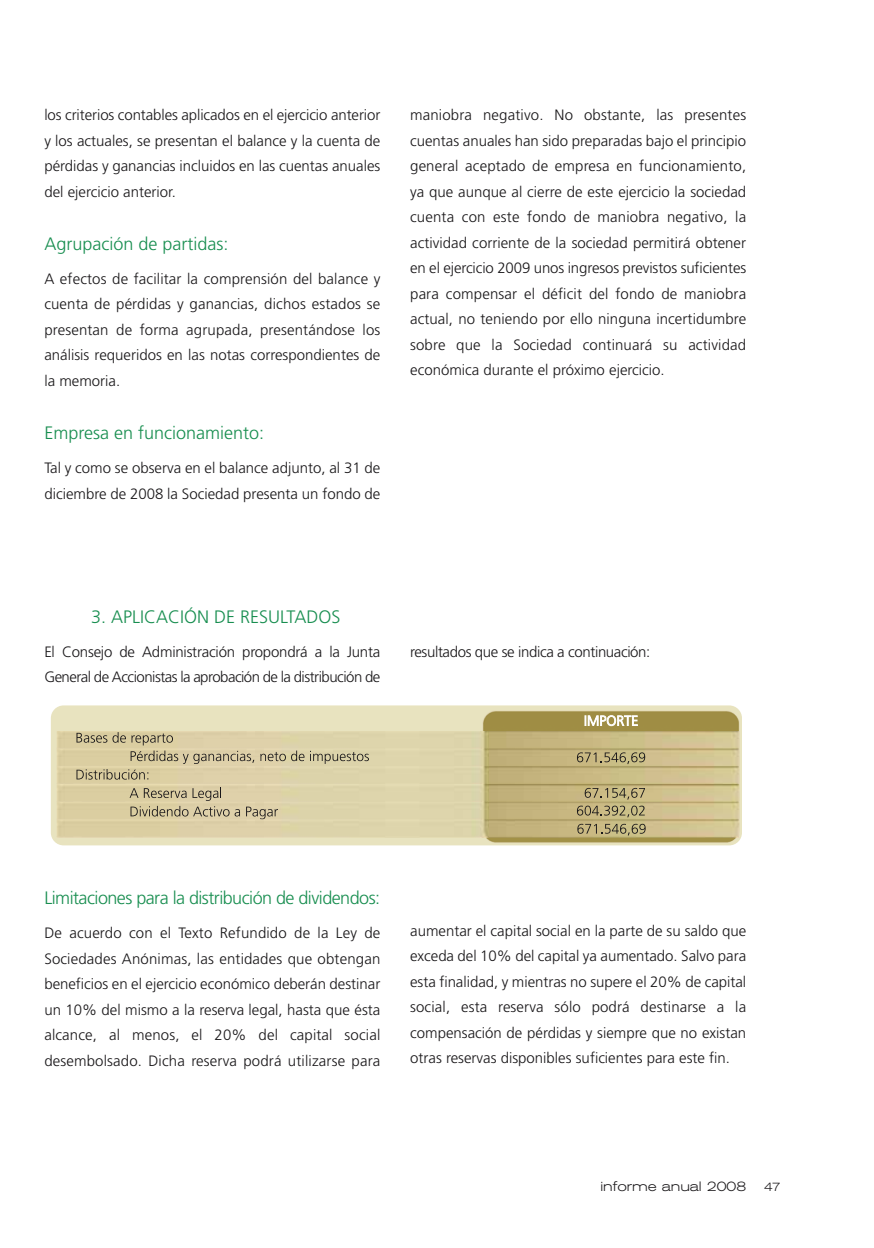
<style>
.page{position:relative;width:874px;height:1248px;background:#fff}
.page>*{position:absolute;margin:0;border:0;box-sizing:border-box;transform-origin:0 0}
.t1{font:300 18px "Frutiger LT Std";color:#188e50}
.t2{font:300 18px "Frutiger LT Std";letter-spacing:-.03em;color:#188e50}
.t3{font:300 15px/25.5px "Frutiger LT Std";color:#191719;text-align:justify}
.t4{font:300 15px/25.5px "Frutiger LT Std";letter-spacing:-.035em;color:#191719}
.t5{font:300 15px "Frutiger LT Std";letter-spacing:-.025em;color:#191719}
.t6{font:300 13.5px "Akzidenz Grot Ext BQ";color:#191719}
.t7{font:300 12px "Akzidenz Grot Ext BQ";color:#191719}
</style>
<div class="page">
<div style="left:51px;top:705px;width:691px;height:140px;background:#e8e3bf;border-radius:13px"></div>
<img style="left:482px;top:711px;width:257px;height:132px;border-radius:12px">
<img style="left:57px;top:731px;width:682px;height:18px">
<img style="left:57px;top:749px;width:682px;height:18px">
<img style="left:57px;top:766px;width:682px;height:19px">
<img style="left:57px;top:784px;width:682px;height:18px">
<img style="left:57px;top:802px;width:682px;height:18px">
<svg style="left:246px;top:807px;width:32px;height:12px"></svg>
<svg style="left:130px;top:787px;width:110px;height:29px;background:#c1b592"></svg>
<svg style="left:260px;top:750px;width:44px;height:11px"></svg>
<svg style="left:310px;top:751px;width:59px;height:13px"></svg>
<svg style="left:76px;top:732px;width:178px;height:48px;background:#cdc19a"></svg>
<svg style="left:577px;top:806px;width:68px;height:11px"></svg>
<svg style="left:584px;top:788px;width:61px;height:12px"></svg>
<svg style="left:577px;top:752px;width:68px;height:12px"></svg>
<svg style="left:585px;top:714px;width:53px;height:12px"></svg>
<img style="left:57px;top:820px;width:682px;height:18px">
<svg style="left:577px;top:824px;width:68px;height:11px"></svg>
<p class="t3" style="left:44px;top:103px;width:337px">los criterios contables aplicados en el ejercicio anterior y los actuales, se presentan el balance y la cuenta de pérdidas y ganancias incluidos en las cuentas anuales del ejercicio anterior.</p>
<p class="t1" style="left:44px;top:236px;width:186px">Agrupación de partidas:</p>
<p class="t3" style="left:44px;top:267px;width:337px">A efectos de facilitar la comprensión del balance y cuenta de pérdidas y ganancias, dichos estados se presentan de forma agrupada, presentándose los análisis requeridos en las notas correspondientes de la memoria.</p>
<p class="t1" style="left:44px;top:425px;width:221px">Empresa en funcionamiento:</p>
<p class="t3" style="left:44px;top:456px;width:337px">Tal y como se observa en el balance adjunto, al 31 de diciembre de 2008 la Sociedad presenta un fondo de</p>
<p class="t3" style="left:410px;top:103px;width:337px">maniobra negativo. No obstante, las presentes cuentas anuales han sido preparadas bajo el principio general aceptado de empresa en funcionamiento, ya que aunque al cierre de este ejercicio la sociedad cuenta con este fondo de maniobra negativo, la actividad corriente de la sociedad permitirá obtener en el ejercicio 2009 unos ingresos previstos suficientes para compensar el déficit del fondo de maniobra actual, no teniendo por ello ninguna incertidumbre sobre que la Sociedad continuará su actividad económica durante el próximo ejercicio.</p>
<p class="t1" style="left:91px;top:609px;width:251px">3. APLICACIÓN DE RESULTADOS</p>
<p class="t4" style="left:44px;top:639px;width:337px">El Consejo de Administración propondrá a la Junta<br>General de Accionistas la aprobación de la distribución de</p>
<p class="t5" style="left:410px;top:645px;width:242px">resultados que se indica a continuación:</p>
<p class="t2" style="left:44px;top:890px;width:337px">Limitaciones para la distribución de dividendos:</p>
<p class="t3" style="left:44px;top:921px;width:337px">De acuerdo con el Texto Refundido de la Ley de Sociedades Anónimas, las entidades que obtengan beneficios en el ejercicio económico deberán destinar un 10% del mismo a la reserva legal, hasta que ésta alcance, al menos, el 20% del capital social desembolsado. Dicha reserva podrá utilizarse para</p>
<p class="t3" style="left:410px;top:918px;width:337px">aumentar el capital social en la parte de su saldo que exceda del 10% del capital ya aumentado. Salvo para esta finalidad, y mientras no supere el 20% de capital social, esta reserva sólo podrá destinarse a la compensación de pérdidas y siempre que no existan otras reservas disponibles suficientes para este fin.</p>
<p class="t6" style="left:600px;top:1182px;width:147px">informe anual 2008</p>
<p class="t7" style="left:764px;top:1182px;width:18px">47</p>
</div>
